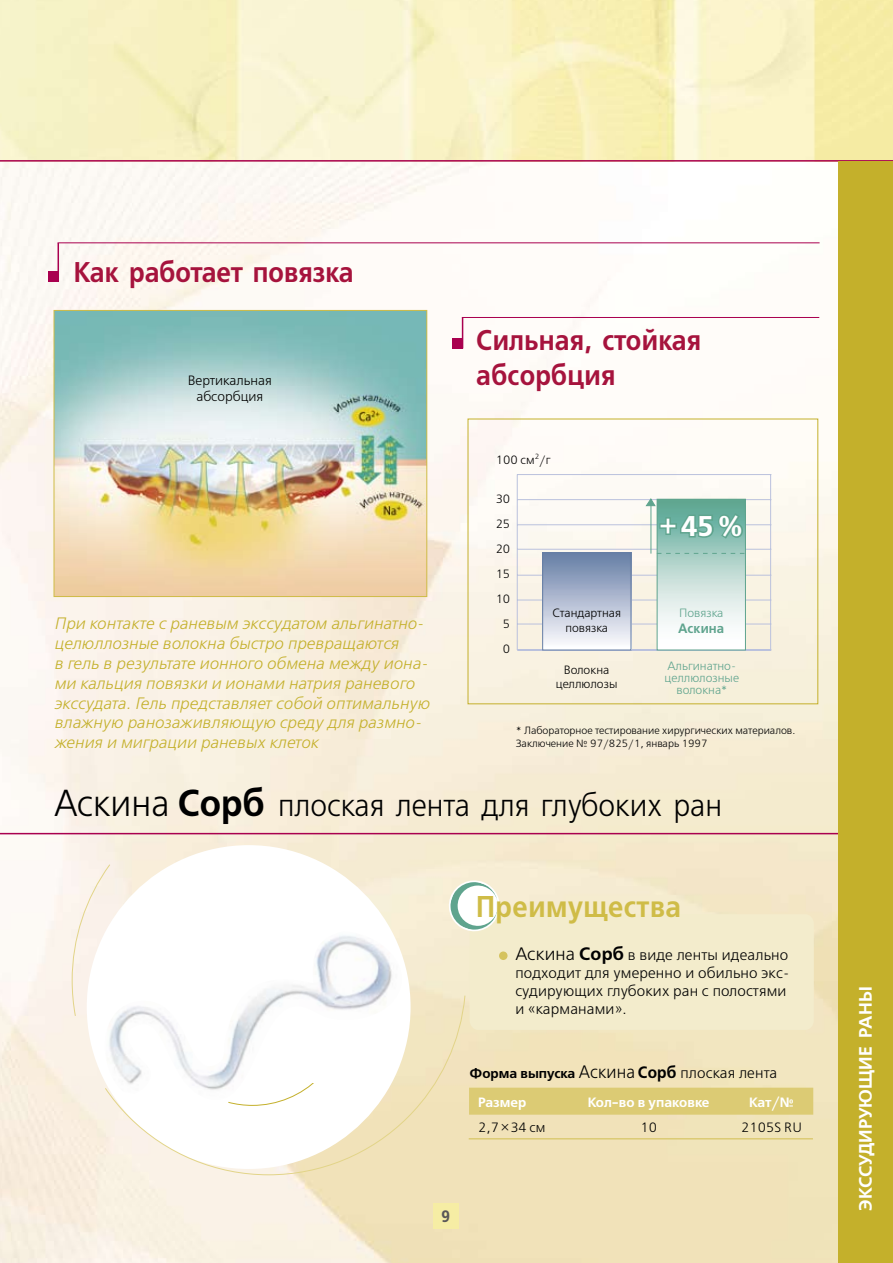
<style>
.page{position:relative;width:893px;height:1263px;background:#fff}
.page>*{position:absolute;margin:0;border:0;box-sizing:border-box;transform-origin:0 0}
.t1{font:31.5px "Free Set C";color:#000;scale:.94 1}
.t2{font:700 30px "Free Set C";letter-spacing:.02em;color:#cfbc47;scale:.9 1}
.t3{font:700 28.5px/34.2px "Free Set C";letter-spacing:.01em;color:#a6133d;scale:.9 1}
.t4{font:700 28.5px "Free Set C";color:#fff}
.t5{font:700 18px "Free Set C";color:#fff}
.t6{font:italic 16.5px/19.8px "Free Set C";letter-spacing:.01em;color:#c4b02b}
.t7{font:700 16.5px "Free Set C";color:#5a5758;scale:.9 1}
.t8{font:15px/18px "Free Set C";letter-spacing:.01em;color:#000}
.t9{font:700 13.5px/28.5px "Free Set C";color:#000}
.t10{font:13.5px/16.2px "Free Set C";color:#000;text-align:center}
.t11{font:700 13.5px "Free Set C";color:#fff}
.t12{font:700 13.5px "Free Set C";letter-spacing:.01em;color:#5fa48e;scale:.94 1}
.t13{font:12px/24.9px "Free Set C";color:#000;text-align:center}
.t14{font:12px/12px "Free Set C";color:#5fa48e;text-align:center}
.t15{font:10.5px/12.6px "Free Set C";color:#000}
.s1{font-size:37.5px}
.s2{font-weight:700;font-size:37.5px}
.s3{font-size:18px}
.s4{font-weight:700;font-size:18px}
.s5{font-weight:400;font-size:18px}
.s6{font-size:16.5px}
.s7{font-weight:400;font-size:15px}
.s8{color:#fff}
.s9{font-family:"Free Set E"}
</style>
<div class="page">
<img style="left:0;top:162px;width:839px;height:1101px">
<hr style="left:0;top:833px;width:893px;height:1px;background:#a9004f">
<div style="left:433px;top:1203px;width:26px;height:26px;background:#f6eda4"></div>
<div style="left:466px;top:877px;width:348px;height:153px;background:#f3eccc"></div>
<div style="left:469px;top:1088px;width:344px;height:27px;background:#dccb74"></div>
<hr style="left:469px;top:1138px;width:344px;height:1px;background:#dccb74">
<div style="left:452px;top:338px;width:11px;height:11px;background:#a9004f"></div>
<hr style="left:462px;top:318px;width:1px;height:30px;background:#a9004f">
<hr style="left:462px;top:317px;width:357px;height:1px;background:#a9004f">
<svg style="left:71px;top:863px;width:395px;height:313px"></svg>
<hr style="left:770px;top:475px;width:1px;height:175px;background:#bac1dd">
<hr style="left:517px;top:549px;width:254px;height:1px;background:#bac1dd">
<hr style="left:517px;top:474px;width:254px;height:1px;background:#bac1dd">
<hr style="left:517px;top:649px;width:254px;height:1px;background:#bac1dd">
<hr style="left:517px;top:474px;width:1px;height:176px;background:#bac1dd">
<hr style="left:517px;top:499px;width:254px;height:1px;background:#bac1dd">
<hr style="left:517px;top:599px;width:254px;height:1px;background:#bac1dd">
<hr style="left:517px;top:524px;width:254px;height:1px;background:#bac1dd">
<hr style="left:517px;top:575px;width:254px;height:1px;background:#bac1dd">
<hr style="left:517px;top:623px;width:254px;height:1px;background:#bac1dd">
<img style="left:659px;top:541px;width:85px;height:107px">
<div style="left:657px;top:499px;width:89px;height:151px;border:1px solid #5fa48e"></div>
<img style="left:544px;top:554px;width:85px;height:94px">
<div style="left:542px;top:552px;width:89px;height:98px;border:1px solid #657da3"></div>
<svg style="left:657px;top:553px;width:87px;height:1px"></svg>
<hr style="left:650px;top:499px;width:1px;height:55px;background:#5fa48e">
<img style="left:0;top:0;width:893px;height:160px">
<img style="left:95px;top:931px;width:313px;height:177px">
<img style="left:56px;top:312px;width:369px;height:283px">
<div style="left:54px;top:310px;width:373px;height:287px;border:1px solid #cfbc47"></div>
<hr style="left:0;top:160px;width:893px;height:2px;background:#a9004f">
<div style="left:839px;top:162px;width:54px;height:1101px;background:#c4b02b"></div>
<div style="left:48px;top:271px;width:11px;height:10px;background:#a9004f"></div>
<hr style="left:58px;top:243px;width:1px;height:38px;background:#a9004f">
<hr style="left:58px;top:242px;width:762px;height:1px;background:#a9004f">
<svg style="left:645px;top:497px;width:99px;height:44px;background:#7bb6a5"></svg>
<div style="left:499px;top:951px;width:8px;height:9px;background:#d5c35e;border-radius:50%"></div>
<h3 class="t3" style="left:74px;top:256px;width:313px">Как работает повязка</h3>
<p class="t10" style="left:188px;top:372px;width:86px">Вертикальная абсорбция</p>
<p class="t6" style="left:54px;top:614px;width:377px">При контакте с раневым экссудатом альгинатно&shy;целюллозные волокна быстро превращаются<br>в гель в результате ионного обмена между иона&shy;ми кальция повязки и ионами натрия раневого экссудата. Гель представляет собой оптимальную влажную ранозаживляющую среду для размно&shy;жения и миграции раневых клеток</p>
<h3 class="t3" style="left:476px;top:324px;width:252px">Сильная, стойкая абсорбция</h3>
<p class="t13" style="left:496px;top:447px;width:56px">100 см<sup>2</sup>/г</p>
<p class="t13" style="left:496px;top:487px;width:16px;text-align:right">30<br>25<br>20<br>15<br>10<br>5<br>0</p>
<h3 class="t4" style="left:659px;top:509px;width:85px">+ 45 %</h3>
<p class="t13" style="left:553px;top:606px;width:70px;line-height:14.4px">Стандартная повязка</p>
<p class="t14" style="left:679px;top:607px;width:46px">Повязка</p>
<p class="t12" style="left:678px;top:620px;width:50px">Аскина</p>
<p class="t13" style="left:556px;top:663px;width:63px;line-height:14.4px">Волокна целлюлозы</p>
<p class="t14" style="left:665px;top:660px;width:76px">Альгинатно&shy;целлюлозные волокна*</p>
<p class="t15" style="left:516px;top:725px;width:281px">* Лабораторное тестирование хирургических материалов.<br>Заключение № 97/825/1, январь 1997</p>
<h1 class="t1" style="left:54px;top:786px;width:712px"><span class="s1">Аскина</span> <span class="s2">Сорб</span> плоская лента для глубоких ран</h1>
<h2 class="t2" style="left:476px;top:889px;width:229px">Преимущества</h2>
<p class="t8" style="left:515px;top:946px;width:276px"><span class="s3">Аскина</span> <span class="s4">Сорб</span> в виде ленты идеально подходит для умеренно и обильно экс&shy;судирующих глубоких ран с полостями и «карманами».</p>
<p class="t9" style="left:478px;top:1060px;width:300px;text-indent:-9px">Форма выпуска <span class="s5">Аскина</span> <span class="s6">Сорб</span> <span class="s7">плоская лента<br></span><span class="s8">Размер</span></p>
<p class="t11" style="left:588px;top:1094px;width:123px">Кол-во в упаковке</p>
<p class="t11" style="left:749px;top:1094px;width:46px">Кат/№</p>
<p class="t10" style="left:478px;top:1119px;width:69px">2,7<span class="s9">× 34</span> см</p>
<p class="t10" style="left:640px;top:1119px;width:18px">10</p>
<p class="t10" style="left:741px;top:1119px;width:62px">2105S RU</p>
<p class="t7" style="left:441px;top:1206px;width:12px">9</p>
<p class="t5" style="left:855px;top:1211px;width:226px;rotate:-90deg">ЭКССУДИРУЮЩИЕ РАНЫ</p>
</div>
